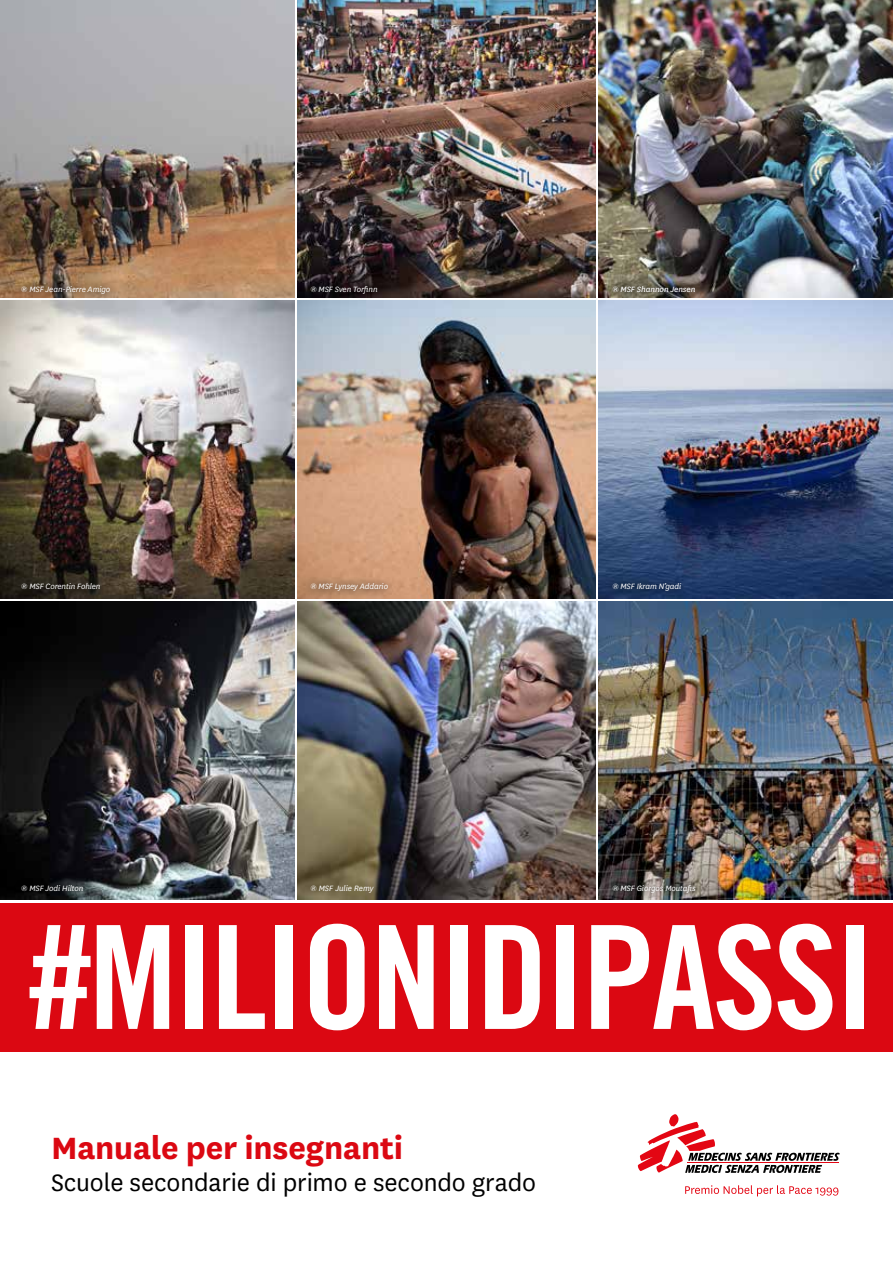
<style>
.page{position:relative;width:893px;height:1263px;background:#fff}
.page>*{position:absolute;margin:0;border:0;box-sizing:border-box;transform-origin:0 0}
.t1{font:700 36px "Medecins Sans";letter-spacing:-.005em;color:#db0812}
.t2{font:27.75px "Medecins Sans";letter-spacing:-.005em;color:#000}
.t3{font:italic 9px "Medecins Sans";letter-spacing:-.01em;color:#fff}
.t4{font:italic 9px "Medecins Sans Regolare";letter-spacing:-.01em;color:#fff}
</style>
<div class="page">
<img style="left:0;top:0;width:294px;height:298px">
<img style="left:0;top:301px;width:294px;height:297px">
<img style="left:0;top:602px;width:294px;height:297px">
<img style="left:298px;top:0;width:297px;height:298px">
<img style="left:298px;top:301px;width:297px;height:297px">
<img style="left:298px;top:602px;width:297px;height:297px">
<img style="left:598px;top:0;width:295px;height:298px">
<img style="left:598px;top:301px;width:295px;height:297px">
<img style="left:598px;top:602px;width:295px;height:297px">
<svg style="left:685px;top:1185px;width:153px;height:11px"></svg>
<svg style="left:638px;top:1114px;width:202px;height:59px"></svg>
<div style="left:0;top:902px;width:893px;height:149px;background:#db0812"></div>
<svg style="left:30px;top:925px;width:61px;height:104px"></svg>
<svg style="left:97px;top:925px;width:72px;height:104px"></svg>
<div style="left:185px;top:925px;width:18px;height:104px;background:#fff"></div>
<svg style="left:219px;top:925px;width:46px;height:104px"></svg>
<div style="left:275px;top:925px;width:18px;height:104px;background:#fff"></div>
<svg style="left:310px;top:924px;width:55px;height:106px"></svg>
<svg style="left:379px;top:925px;width:55px;height:104px"></svg>
<div style="left:450px;top:925px;width:18px;height:104px;background:#fff"></div>
<svg style="left:485px;top:925px;width:55px;height:104px"></svg>
<div style="left:557px;top:925px;width:17px;height:104px;background:#fff"></div>
<svg style="left:591px;top:924px;width:180px;height:106px"></svg>
<svg style="left:778px;top:924px;width:54px;height:106px"></svg>
<div style="left:846px;top:925px;width:17px;height:104px;background:#fff"></div>
<svg style="left:605px;top:278px;width:97px;height:20px;background:#635d50"></svg>
<svg style="left:14px;top:278px;width:104px;height:23px;background:#9b7f65"></svg>
<svg style="left:303px;top:278px;width:82px;height:20px;background:#1b1316"></svg>
<svg style="left:14px;top:576px;width:94px;height:21px;background:#28231a"></svg>
<svg style="left:303px;top:576px;width:93px;height:22px;background:#b88867"></svg>
<svg style="left:605px;top:576px;width:83px;height:23px;background:#1a335b"></svg>
<svg style="left:14px;top:878px;width:76px;height:21px;background:#15181a"></svg>
<svg style="left:605px;top:878px;width:98px;height:22px;background:#5b5754"></svg>
<p class="t3" style="left:21px;top:283px;width:91px">® MSF Jean-Pierre Amigo</p>
<p class="t3" style="left:310px;top:283px;width:69px">® MSF Sven Torfinn</p>
<p class="t4" style="left:612px;top:283px;width:85px">® MSF Shannon Jensen</p>
<p class="t3" style="left:21px;top:581px;width:81px">® MSF Corentin Fohlen</p>
<p class="t3" style="left:310px;top:581px;width:79px">® MSF Lynsey Addario</p>
<p class="t3" style="left:612px;top:581px;width:70px">® MSF Ikram N’gadi</p>
<p class="t3" style="left:21px;top:883px;width:64px">® MSF Jodi Hilton</p>
<p class="t3" style="left:612px;top:883px;width:85px">® MSF Giorgos Moutafis</p>
<p class="t3" style="left:310px;top:883px;width:65px">® MSF Julie Remy</p>
<h1 class="t1" style="left:51px;top:1123px;width:354px">Manuale per insegnanti</h1>
<h2 class="t2" style="left:51px;top:1164px;width:486px">Scuole secondarie di primo e secondo grado</h2>
</div>
